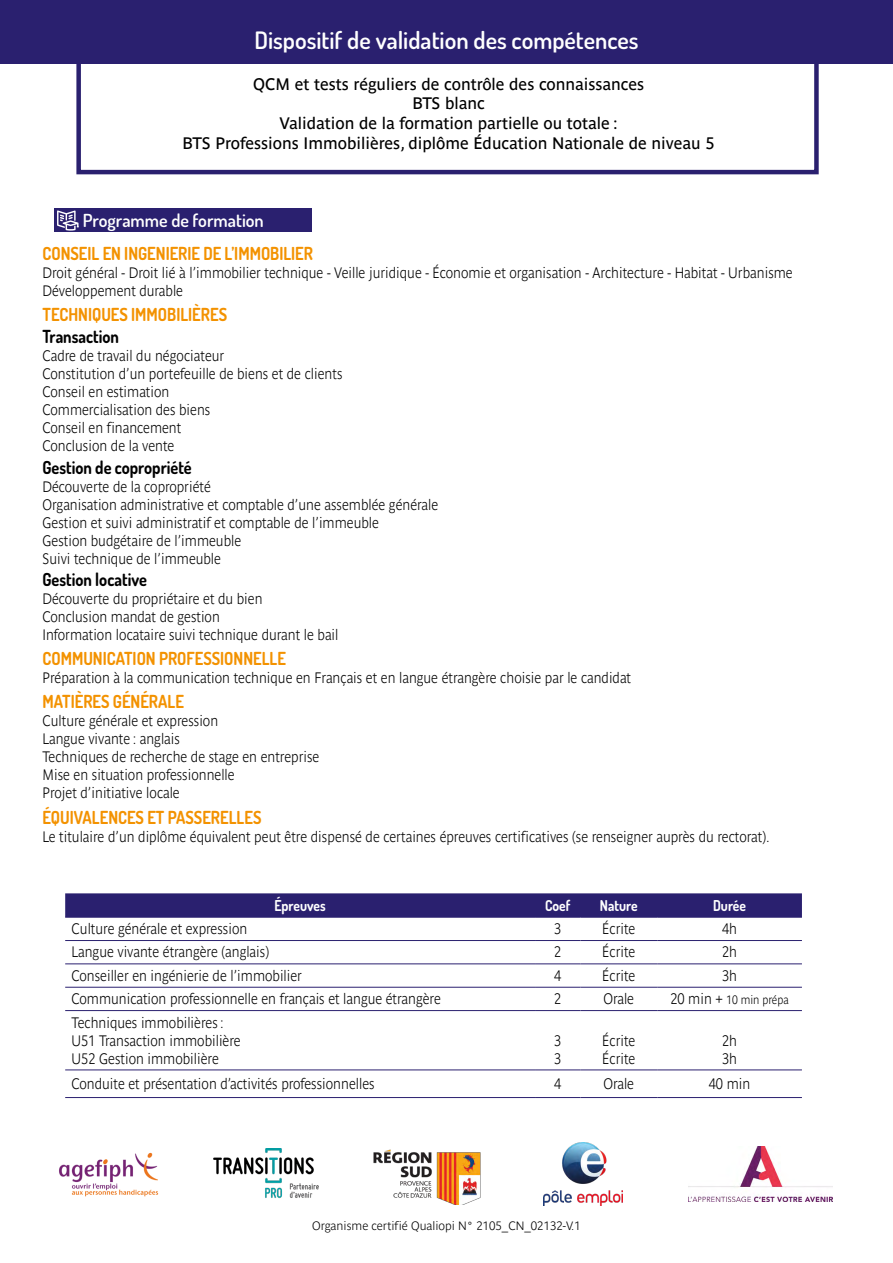
<style>
.page{position:relative;width:893px;height:1263px;background:#fff}
.page>*{position:absolute;margin:0;border:0;box-sizing:border-box;transform-origin:0 0}
.t1{font:600 24px "Dosis";color:#fff}
.t2{font:700 18px "Dosis";color:#f39200;scale:.9 1}
.t3{font:700 18px "Dosis";color:#000;scale:.9 1}
.t4{font:600 18px "Dosis";color:#fff}
.t5{font:16.5px/19.8px "Parisine";color:#000;text-align:center}
.t6{font:700 15px/18px "Parisine Clair";color:#000;scale:.9 1}
.t7{font:700 15px "Dosis";color:#fff;scale:.9 1}
.t8{font:700 12px "Parisine Clair";color:#000}
.t9{font:700 12px "Parisine Clair";color:#000;scale:.9 1}
.s1{font-size:15px}
</style>
<div class="page">
<div style="left:0;top:0;width:893px;height:64px;background:#2a206f"></div>
<div style="left:76px;top:53px;width:743px;height:121px;border:4px solid #2a206f"></div>
<img style="left:59px;top:1152px;width:100px;height:45px">
<img style="left:213px;top:1148px;width:106px;height:51px">
<img style="left:373px;top:1149px;width:108px;height:55px">
<img style="left:543px;top:1142px;width:79px;height:64px">
<img style="left:689px;top:1147px;width:144px;height:54px">
<div style="left:65px;top:893px;width:737px;height:24px;background:#2a206f"></div>
<hr style="left:65px;top:917px;width:470px;height:1px;background:#2a206f">
<hr style="left:535px;top:917px;width:45px;height:1px;background:#2a206f">
<hr style="left:580px;top:917px;width:77px;height:1px;background:#2a206f">
<hr style="left:657px;top:917px;width:145px;height:1px;background:#2a206f">
<hr style="left:65px;top:940px;width:470px;height:1px;background:#2a206f">
<hr style="left:535px;top:940px;width:45px;height:1px;background:#2a206f">
<hr style="left:580px;top:940px;width:77px;height:1px;background:#2a206f">
<hr style="left:657px;top:940px;width:145px;height:1px;background:#2a206f">
<hr style="left:65px;top:963px;width:470px;height:1px;background:#2a206f">
<hr style="left:535px;top:963px;width:45px;height:1px;background:#2a206f">
<hr style="left:580px;top:963px;width:77px;height:1px;background:#2a206f">
<hr style="left:657px;top:963px;width:145px;height:1px;background:#2a206f">
<hr style="left:65px;top:987px;width:470px;height:1px;background:#2a206f">
<hr style="left:535px;top:987px;width:45px;height:1px;background:#2a206f">
<hr style="left:580px;top:987px;width:77px;height:1px;background:#2a206f">
<hr style="left:657px;top:987px;width:145px;height:1px;background:#2a206f">
<hr style="left:65px;top:1010px;width:470px;height:1px;background:#2a206f">
<hr style="left:535px;top:1010px;width:45px;height:1px;background:#2a206f">
<hr style="left:580px;top:1010px;width:77px;height:1px;background:#2a206f">
<hr style="left:657px;top:1010px;width:145px;height:1px;background:#2a206f">
<hr style="left:65px;top:1069px;width:470px;height:1px;background:#2a206f">
<hr style="left:535px;top:1069px;width:45px;height:1px;background:#2a206f">
<hr style="left:580px;top:1069px;width:77px;height:1px;background:#2a206f">
<hr style="left:657px;top:1069px;width:145px;height:1px;background:#2a206f">
<hr style="left:65px;top:1097px;width:470px;height:1px;background:#2a206f">
<hr style="left:535px;top:1097px;width:45px;height:1px;background:#2a206f">
<hr style="left:580px;top:1097px;width:77px;height:1px;background:#2a206f">
<hr style="left:657px;top:1097px;width:145px;height:1px;background:#2a206f">
<div style="left:54px;top:208px;width:257px;height:24px;background:#2a206f"></div>
<svg style="left:57px;top:210px;width:22px;height:21px"></svg>
<h1 class="t1" style="left:254px;top:25px;width:386px">Dispositif de validation des compétences</h1>
<p class="t5" style="left:183px;top:74px;width:533px">QCM et tests réguliers de contrôle des connaissances<br>BTS blanc<br>Validation de la formation partielle ou totale :<br>BTS Professions Immobilières, diplôme Éducation Nationale de niveau 5</p>
<p class="t4" style="left:83px;top:208px;width:183px">Programme de formation</p>
<p class="t2" style="left:43px;top:242px;width:302px">CONSEIL EN INGENIERIE DE L’IMMOBILIER</p>
<p class="t6" style="left:43px;top:264px;width:835px">Droit général - Droit lié à l’immobilier technique - Veille juridique - Économie et organisation - Architecture - Habitat - Urbanisme<br>Développement durable</p>
<p class="t2" style="left:43px;top:303px;width:207px">TECHNIQUES IMMOBILIÈRES</p>
<p class="t3" style="left:43px;top:325px;width:86px">Transaction</p>
<p class="t6" style="left:43px;top:347px;width:335px">Cadre de travail du négociateur<br>Constitution d’un portefeuille de biens et de clients<br>Conseil en estimation<br>Commercialisation des biens<br>Conseil en financement<br>Conclusion de la vente</p>
<p class="t3" style="left:43px;top:455px;width:167px">Gestion de copropriété</p>
<p class="t6" style="left:43px;top:477px;width:441px">Découverte de la copropriété<br>Organisation administrative et comptable d’une assemblée générale Gestion et suivi administratif et comptable de l’immeuble<br>Gestion budgétaire de l’immeuble<br>Suivi technique de l’immeuble</p>
<p class="t3" style="left:43px;top:568px;width:118px">Gestion locative</p>
<p class="t6" style="left:43px;top:590px;width:330px">Découverte du propriétaire et du bien<br>Conclusion mandat de gestion<br>Information locataire suivi technique durant le bail</p>
<p class="t2" style="left:43px;top:647px;width:272px">COMMUNICATION PROFESSIONNELLE</p>
<p class="t6" style="left:43px;top:669px;width:656px">Préparation à la communication technique en Français et en langue étrangère choisie par le candidat</p>
<p class="t2" style="left:43px;top:690px;width:159px">MATIÈRES GÉNÉRALE</p>
<p class="t6" style="left:43px;top:712px;width:309px">Culture générale et expression<br>Langue vivante : anglais<br>Techniques de recherche de stage en entreprise Mise en situation professionnelle<br>Projet d’initiative locale</p>
<p class="t2" style="left:43px;top:805px;width:245px">ÉQUIVALENCES ET PASSERELLES</p>
<p class="t6" style="left:43px;top:827px;width:809px">Le titulaire d’un diplôme équivalent peut être dispensé de certaines épreuves certificatives (se renseigner auprès du rectorat).</p>
<p class="t7" style="left:274px;top:896px;width:58px">Épreuves</p>
<p class="t7" style="left:545px;top:896px;width:30px">Coef</p>
<p class="t7" style="left:600px;top:896px;width:43px">Nature</p>
<p class="t7" style="left:713px;top:896px;width:38px">Durée</p>
<p class="t6" style="left:72px;top:920px;width:197px">Culture générale et expression</p>
<p class="t6" style="left:554px;top:920px;width:9px">3</p>
<p class="t6" style="left:602px;top:920px;width:38px">Écrite</p>
<p class="t6" style="left:722px;top:920px;width:18px">4h</p>
<p class="t6" style="left:72px;top:943px;width:221px">Langue vivante étrangère (anglais)</p>
<p class="t6" style="left:554px;top:943px;width:9px">2</p>
<p class="t6" style="left:602px;top:943px;width:38px">Écrite</p>
<p class="t6" style="left:722px;top:943px;width:18px">2h</p>
<p class="t6" style="left:72px;top:966px;width:258px">Conseiller en ingénierie de l’immobilier</p>
<p class="t6" style="left:554px;top:966px;width:9px">4</p>
<p class="t6" style="left:602px;top:966px;width:38px">Écrite</p>
<p class="t6" style="left:722px;top:966px;width:18px">3h</p>
<p class="t6" style="left:72px;top:990px;width:412px">Communication professionnelle en français et langue étrangère</p>
<p class="t6" style="left:554px;top:990px;width:9px">2</p>
<p class="t6" style="left:603px;top:990px;width:36px">Orale</p>
<p class="t9" style="left:670px;top:993px;width:133px"><span class="s1">20 min +</span> 10 min prépa</p>
<p class="t6" style="left:72px;top:1013px;width:189px">Techniques immobilières :<br>U51 Transaction immobilière<br>U52 Gestion immobilière</p>
<p class="t6" style="left:554px;top:1031px;width:9px">3<br>3</p>
<p class="t6" style="left:602px;top:1031px;width:38px">Écrite<br>Écrite</p>
<p class="t6" style="left:722px;top:1031px;width:18px">2h<br>3h</p>
<p class="t6" style="left:72px;top:1075px;width:338px">Conduite et présentation d’activités professionnelles</p>
<p class="t6" style="left:554px;top:1075px;width:9px">4</p>
<p class="t6" style="left:603px;top:1075px;width:36px">Orale</p>
<p class="t6" style="left:709px;top:1075px;width:48px">40 min</p>
<p class="t8" style="left:312px;top:1219px;width:270px">Organisme certifié Qualiopi N° 2105_CN_02132-V.1</p>
</div>
